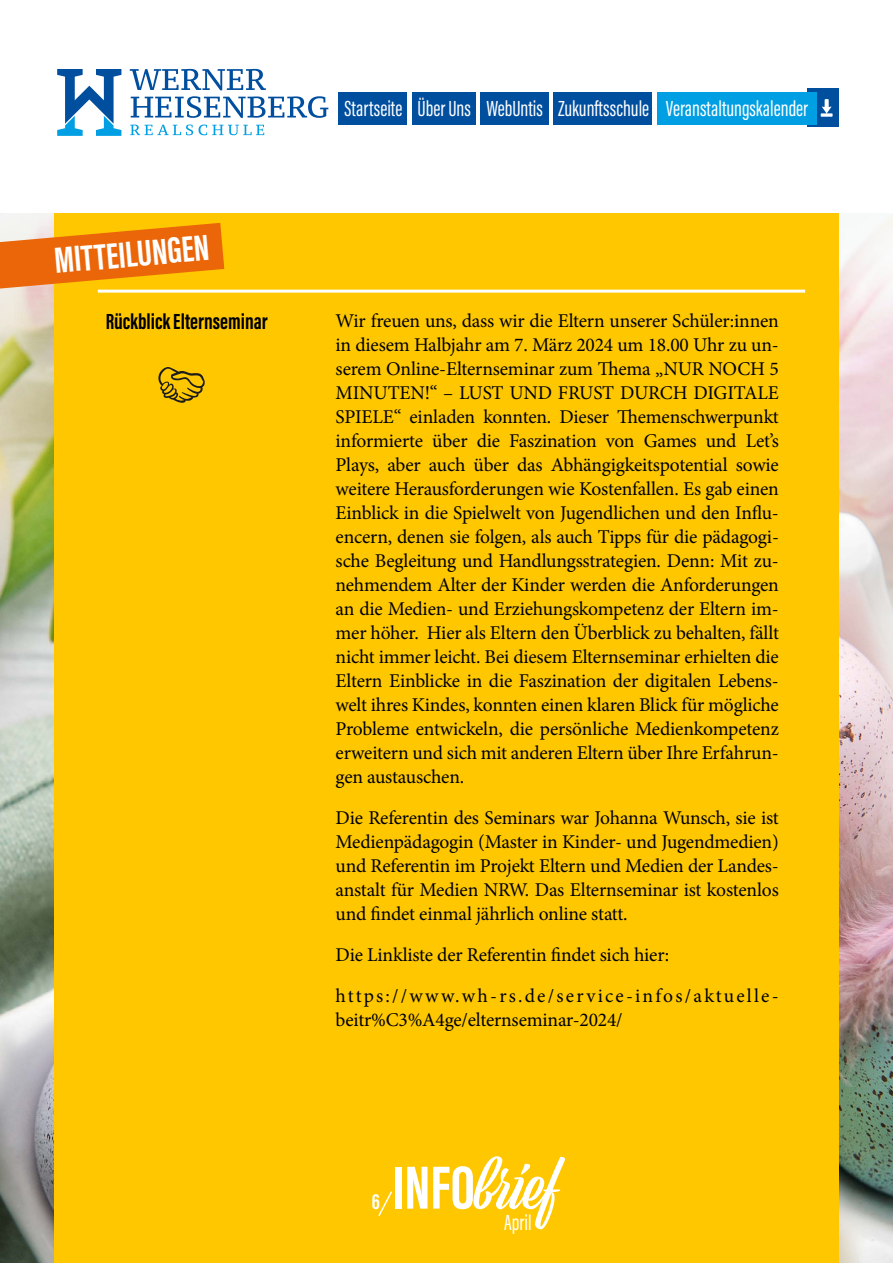
<style>
.page{position:relative;width:893px;height:1263px;background:#fff}
.page>*{position:absolute;margin:0;border:0;box-sizing:border-box;transform-origin:0 0}
.t1{font:62.7px "Viktor Script";color:#fff}
.t2{font:700 37.5px "Acumin Pro Extra Cond";color:#fff}
.t3{font:22.5px "Acumin Pro Extra Cond";color:#fff}
.t4{font:700 22.5px "Acumin Pro Extra Cond";color:#000}
.t5{font:700 22.5px "Acumin Pro Extra Cond";color:#fff}
.t6{font:19.5px/24px "Minion Pro";letter-spacing:-.01em;color:#000;text-align:justify}
.s1{font-family:"Acumin Pro Extra Cond";font-weight:700}
</style>
<div class="page">
<img style="left:0;top:213px;width:893px;height:1050px">
<div style="left:54px;top:162px;width:785px;height:1101px;background:#fec700"></div>
<svg style="left:0;top:223px;width:224px;height:66px"></svg>
<div style="left:0;top:0;width:893px;height:213px;background:#fff"></div>
<hr style="left:98px;top:290px;width:707px;height:3px;background:#fff">
<svg style="left:158px;top:367px;width:47px;height:36px"></svg>
<svg style="left:378px;top:1191px;width:14px;height:25px"></svg>
<svg style="left:130px;top:69px;width:136px;height:21px"></svg>
<svg style="left:131px;top:96px;width:197px;height:22px"></svg>
<svg style="left:130px;top:125px;width:63px;height:10px"></svg>
<svg style="left:199px;top:125px;width:65px;height:10px"></svg>
<svg style="left:57px;top:69px;width:64px;height:67px"></svg>
<div style="left:339px;top:92px;width:68px;height:32px;background:#004f9f"></div>
<div style="left:481px;top:92px;width:68px;height:32px;background:#004f9f"></div>
<div style="left:412px;top:92px;width:64px;height:32px;background:#004f9f"></div>
<div style="left:553px;top:92px;width:99px;height:32px;background:#004f9f"></div>
<div style="left:808px;top:89px;width:31px;height:38px;background:#004f9f"></div>
<svg style="left:821px;top:99px;width:12px;height:18px"></svg>
<div style="left:657px;top:92px;width:159px;height:32px;background:#009fe3"></div>
<h2 class="t2" style="left:52px;top:238px;width:157px;rotate:-5deg">MITTEILUNGEN</h2>
<p class="t4" style="left:106px;top:307px;width:163px">Rückblick Elternseminar</p>
<p class="t3" style="left:344px;top:95px;width:465px">Startseite Über Uns WebUntis Zukunftsschule Veranstaltungskalender</p>
<p class="t6" style="left:336px;top:308px;width:445px">Wir freuen uns, dass wir die Eltern unserer Schüler:innen in diesem Halbjahr am 7. März 2024 um 18.00 Uhr zu un&shy;serem Online-Elternseminar zum Thema „NUR NOCH 5<br>MINUTEN!“ – LUST UND FRUST DURCH DIGITALE SPIELE“ einladen konnten. Dieser Themenschwerpunkt informierte über die Faszination von Games und Let’s Plays, aber auch über das Abhängigkeitspotential sowie weitere Herausforderungen wie Kostenfallen. Es gab einen Einblick in die Spielwelt von Jugendlichen und den Influ&shy;encern, denen sie folgen, als auch Tipps für die pädagogi&shy;sche Begleitung und Handlungsstrategien. Denn: Mit zu&shy;nehmendem Alter der Kinder werden die Anforderungen an die Medien- und Erziehungskompetenz der Eltern im&shy;mer höher. Hier als Eltern den Überblick zu behalten, fällt nicht immer leicht. Bei diesem Elternseminar erhielten die Eltern Einblicke in die Faszination der digitalen Lebens&shy;welt ihres Kindes, konnten einen klaren Blick für mögliche Probleme entwickeln, die persönliche Medienkompetenz erweitern und sich mit anderen Eltern über Ihre Erfahrun&shy;gen austauschen.</p>
<p class="t6" style="left:336px;top:805px;width:445px">Die Referentin des Seminars war Johanna Wunsch, sie ist Medienpädagogin (Master in Kinder- und Jugendmedien) und Referentin im Projekt Eltern und Medien der Landes&shy;anstalt für Medien NRW. Das Elternseminar ist kostenlos und findet einmal jährlich online statt.</p>
<p class="t6" style="left:336px;top:934px;width:445px;line-height:41px">Die Linkliste der Referentin findet sich hier: https://www.wh-rs.de/service-infos/aktuelle-</p>
<p class="t6" style="left:336px;top:1008px;width:289px">beitr%C3%A4ge/elternseminar-2024/</p>
<p class="t5" style="left:372px;top:1188px;width:10px">6</p>
<h1 class="t1" style="left:392px;top:1150px;width:167px"><span class="s1">INFO</span>brief</h1>
<p class="t3" style="left:504px;top:1209px;width:29px">April</p>
</div>
